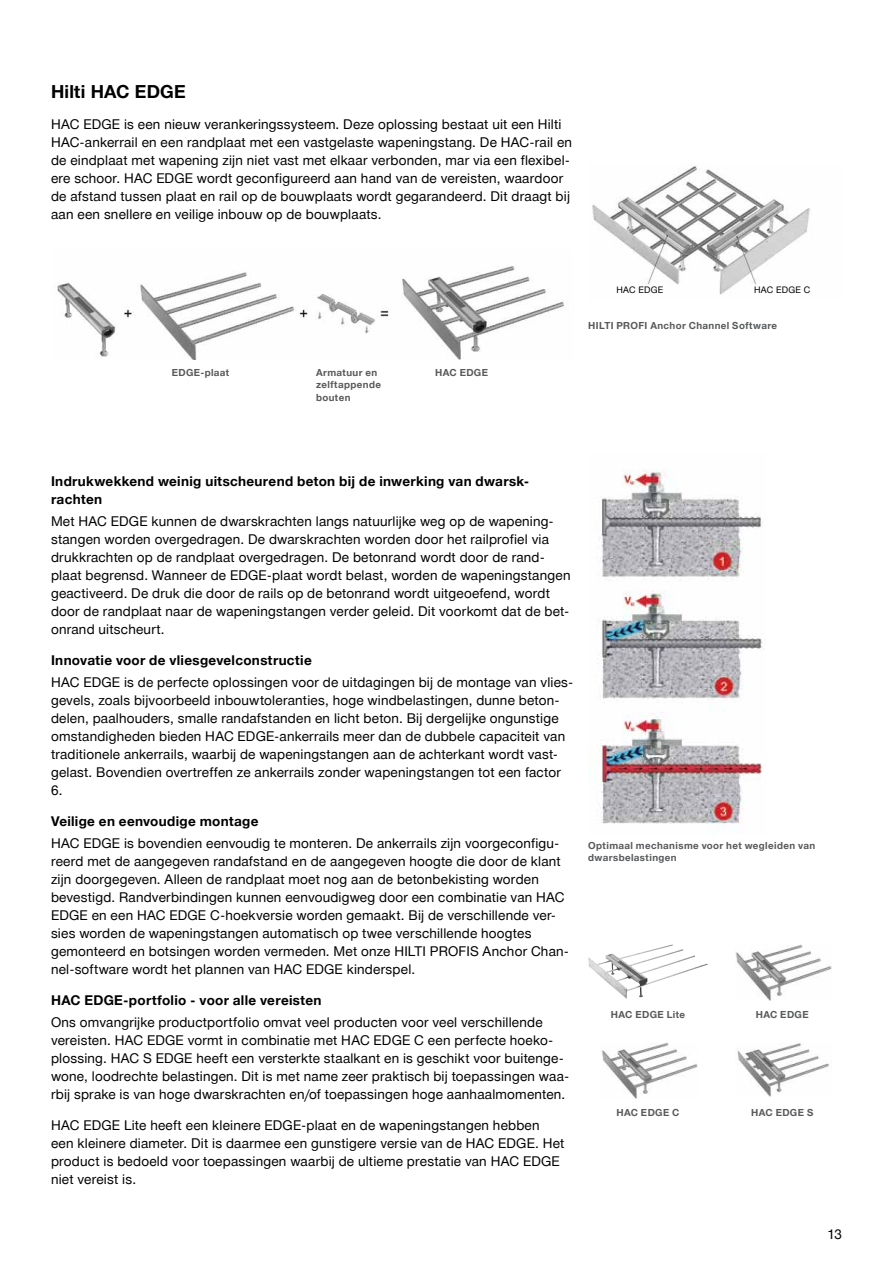
<style>
.page{position:relative;width:893px;height:1263px;background:#fff}
.page>*{position:absolute;margin:0;border:0;box-sizing:border-box;transform-origin:0 0}
.t1{font:700 18px "Hilti";letter-spacing:.015em;color:#000}
.t2{font:13.5px/18px "Hilti";letter-spacing:.015em;color:#000}
.t3{font:700 13.5px/18px "Hilti";letter-spacing:.025em;color:#000}
.t4{font:700 9.75px/12.8px "Hilti";letter-spacing:.04em;color:#58595b}
.t5{font:9px "Hilti";letter-spacing:.035em;color:#000}
</style>
<div class="page">
<img style="left:57px;top:266px;width:507px;height:93px">
<img style="left:597px;top:469px;width:165px;height:361px">
<img style="left:611px;top:944px;width:61px;height:14px">
<img style="left:735px;top:944px;width:96px;height:56px">
<img style="left:601px;top:1043px;width:96px;height:55px">
<img style="left:737px;top:1043px;width:92px;height:53px">
<img style="left:592px;top:166px;width:218px;height:129px">
<h1 class="t1" style="left:51px;top:81px;width:136px">Hilti HAC EDGE</h1>
<p class="t2" style="left:51px;top:115px;width:523px">HAC EDGE is een nieuw verankeringssysteem. Deze oplossing bestaat uit een Hilti HAC-ankerrail en een randplaat met een vastgelaste wapeningstang. De HAC-rail en de eindplaat met wapening zijn niet vast met elkaar verbonden, mar via een flexibel&shy;ere schoor. HAC EDGE wordt geconfigureerd aan hand van de vereisten, waardoor de afstand tussen plaat en rail op de bouwplaats wordt gegarandeerd. Dit draagt bij aan een snellere en veilige inbouw op de bouwplaats.</p>
<p class="t4" style="left:172px;top:366px;width:59px">EDGE-plaat</p>
<p class="t4" style="left:316px;top:366px;width:63px">Armatuur en</p>
<p class="t4" style="left:435px;top:366px;width:54px">HAC EDGE</p>
<p class="t4" style="left:316px;top:379px;width:66px">zelftappende bouten</p>
<p class="t5" style="left:616px;top:285px;width:49px">HAC EDGE</p>
<p class="t5" style="left:754px;top:285px;width:58px">HAC EDGE C</p>
<p class="t4" style="left:588px;top:319px;width:190px">HILTI PROFI Anchor Channel Software</p>
<p class="t3" style="left:51px;top:472px;width:480px">Indrukwekkend weinig uitscheurend beton bij de inwerking van dwarsk&shy;rachten</p>
<p class="t2" style="left:51px;top:512px;width:521px">Met HAC EDGE kunnen de dwarskrachten langs natuurlijke weg op de wapening&shy;stangen worden overgedragen. De dwarskrachten worden door het railprofiel via drukkrachten op de randplaat overgedragen. De betonrand wordt door de rand&shy;plaat begrensd. Wanneer de EDGE-plaat wordt belast, worden de wapeningstangen geactiveerd. De druk die door de rails op de betonrand wordt uitgeoefend, wordt door de randplaat naar de wapeningstangen verder geleid. Dit voorkomt dat de bet&shy;onrand uitscheurt.</p>
<p class="t3" style="left:51px;top:651px;width:262px">Innovatie voor de vliesgevelconstructie</p>
<p class="t2" style="left:51px;top:673px;width:524px">HAC EDGE is de perfecte oplossingen voor de uitdagingen bij de montage van vlies&shy;gevels, zoals bijvoorbeeld inbouwtoleranties, hoge windbelastingen, dunne beton&shy;delen, paalhouders, smalle randafstanden en licht beton. Bij dergelijke ongunstige omstandigheden bieden HAC EDGE-ankerrails meer dan de dubbele capaciteit van traditionele ankerrails, waarbij de wapeningstangen aan de achterkant wordt vast&shy;gelast. Bovendien overtreffen ze ankerrails zonder wapeningstangen tot een factor 6.</p>
<p class="t3" style="left:51px;top:812px;width:209px">Veilige en eenvoudige montage</p>
<p class="t2" style="left:51px;top:834px;width:519px">HAC EDGE is bovendien eenvoudig te monteren. De ankerrails zijn voorgeconfigu&shy;reerd met de aangegeven randafstand en de aangegeven hoogte die door de klant zijn doorgegeven. Alleen de randplaat moet nog aan de betonbekisting worden bevestigd. Randverbindingen kunnen eenvoudigweg door een combinatie van HAC EDGE en een HAC EDGE C-hoekversie worden gemaakt. Bij de verschillende ver&shy;sies worden de wapeningstangen automatisch op twee verschillende hoogtes gemonteerd en botsingen worden vermeden. Met onze HILTI PROFIS Anchor Chan&shy;nel-software wordt het plannen van HAC EDGE kinderspel.</p>
<p class="t3" style="left:51px;top:991px;width:272px">HAC EDGE-portfolio - voor alle vereisten</p>
<p class="t2" style="left:51px;top:1013px;width:520px">Ons omvangrijke productportfolio omvat veel producten voor veel verschillende vereisten. HAC EDGE vormt in combinatie met HAC EDGE C een perfecte hoeko&shy;plossing. HAC S EDGE heeft een versterkte staalkant en is geschikt voor buitenge&shy;wone, loodrechte belastingen. Dit is met name zeer praktisch bij toepassingen waa&shy;rbij sprake is van hoge dwarskrachten en/of toepassingen hoge aanhaalmomenten.</p>
<p class="t2" style="left:51px;top:1116px;width:515px">HAC EDGE Lite heeft een kleinere EDGE-plaat en de wapeningstangen hebben een kleinere diameter. Dit is daarmee een gunstigere versie van de HAC EDGE. Het product is bedoeld voor toepassingen waarbij de ultieme prestatie van HAC EDGE niet vereist is.</p>
<p class="t4" style="left:588px;top:839px;width:228px">Optimaal mechanisme voor het wegleiden van dwarsbelastingen</p>
<p class="t4" style="left:611px;top:1008px;width:76px">HAC EDGE Lite</p>
<p class="t4" style="left:756px;top:1008px;width:54px">HAC EDGE</p>
<p class="t4" style="left:616px;top:1106px;width:65px">HAC EDGE C</p>
<p class="t4" style="left:751px;top:1106px;width:64px">HAC EDGE S</p>
<p class="t2" style="left:827px;top:1225px;width:16px">13</p>
</div>
